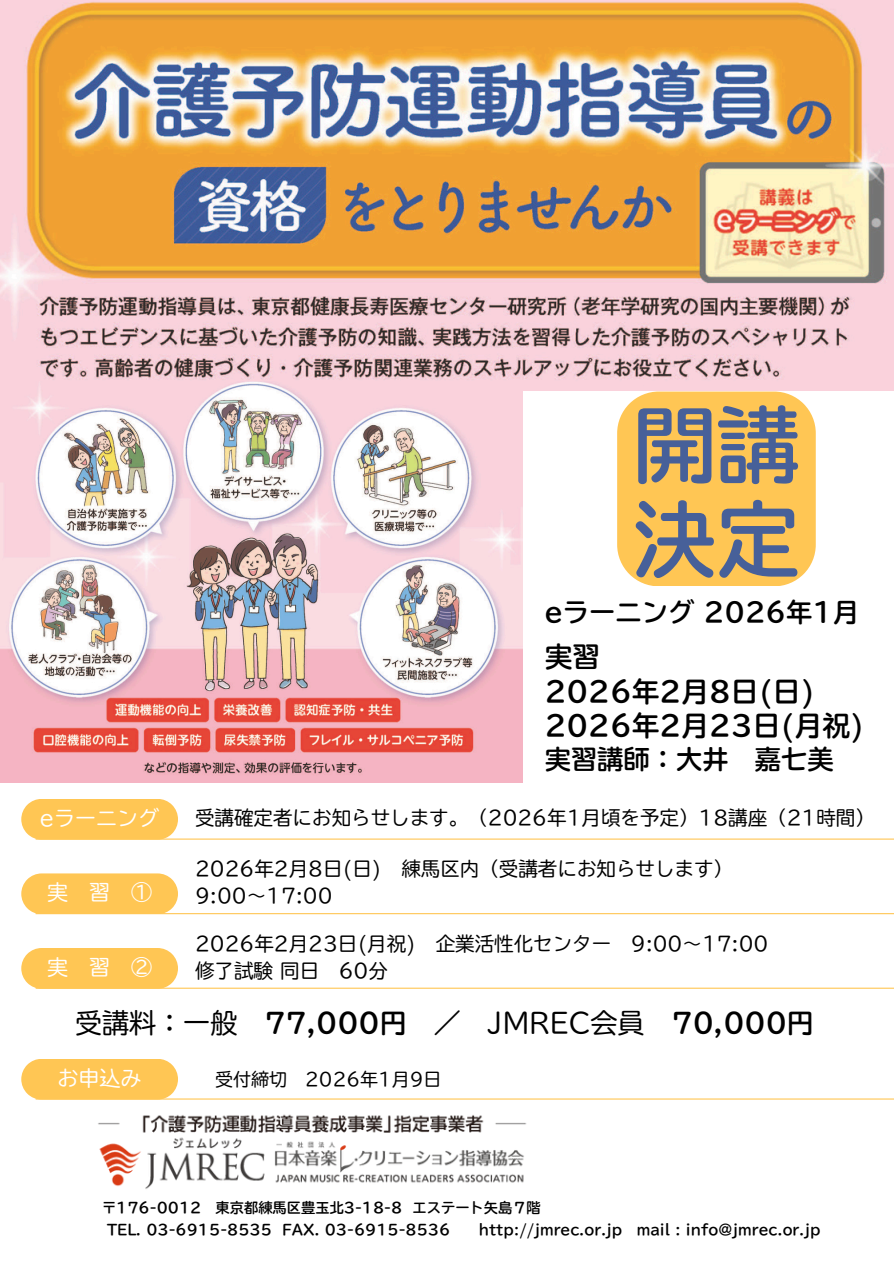
<style>
.page{position:relative;width:894px;height:1264px;background:#fff}
.page>*{position:absolute;margin:0;border:0;box-sizing:border-box;transform-origin:0 0}
.t1{font:83.1px/94.3px "UD Ga R Go NP B";color:#476099}
.t2{font:27.75px/35px "UD Ga R Go NP B";color:#000}
.t3{font:27px "UD Ga R Go NP";color:#000}
.t4{font:26.25px "UD Ga R Go NP B";color:#000}
.t5{font:21px "UD Ga R Go NP";color:#fff}
.t6{font:19.5px/27px "UD Ga R Go NP";color:#000}
.t7{font:18px "UD Ga R Go NP";color:#000}
.t8{font:14.25px/22.5px "UD Ga R Go NP B";color:#000}
.s1{font-family:"UD Ga R Go NP B"}
</style>
<div class="page">
<img style="left:0;top:0;width:893px;height:390px">
<img style="left:0;top:381px;width:522px;height:401px">
<img style="left:98px;top:1114px;width:429px;height:75px">
<hr style="left:36px;top:838px;width:857px;height:1px;background:#ffc654">
<hr style="left:36px;top:913px;width:857px;height:1px;background:#ffc654">
<hr style="left:36px;top:987px;width:857px;height:1px;background:#ffc654">
<hr style="left:36px;top:1098px;width:857px;height:1px;background:#ffc654">
<div style="left:21px;top:798px;width:157px;height:41px;background:#ffc654"></div>
<div style="left:21px;top:873px;width:157px;height:41px;background:#ffc654"></div>
<div style="left:21px;top:948px;width:157px;height:40px;background:#ffc654"></div>
<div style="left:21px;top:1058px;width:157px;height:41px;background:#ffc654"></div>
<div style="left:617px;top:391px;width:198px;height:195px;background:#ffc654"></div>
<h1 class="t1" style="left:633px;top:397px;width:168px">開講決定</h1>
<p class="t5" style="left:40px;top:807px;width:121px">eラーニング</p>
<p class="t5" style="left:47px;top:882px;width:106px">実習①</p>
<h3 class="t4" style="left:544px;top:599px;width:316px">eラーニング 2026年1月</h3>
<h2 class="t2" style="left:544px;top:638px;width:321px">実習<br>2026年2月8日(日)<br>2026年2月23日(月祝)</h2>
<h3 class="t4" style="left:544px;top:746px;width:290px">実習講師：大井 嘉七美</h3>
<p class="t6" style="left:195px;top:804px;width:681px">受講確定者にお知らせします。（2026年1月頃を予定）18講座（21時間）</p>
<p class="t6" style="left:195px;top:855px;width:539px">2026年2月8日(日) 練馬区内（受講者にお知らせします）<br>9:00～17:00</p>
<p class="t6" style="left:195px;top:930px;width:574px">2026年2月23日(月祝) 企業活性化センター 9:00～17:00修了試験同日 60分</p>
<h3 class="t3" style="left:75px;top:1009px;width:740px">受講料：一般　<span class="s1">77,000円</span>　／　JMREC会員　<span class="s1">70,000円</span></h3>
<p class="t7" style="left:215px;top:1069px;width:228px">受付締切　2026年1月9日</p>
<p class="t5" style="left:47px;top:956px;width:106px">実習②</p>
<p class="t5" style="left:58px;top:1067px;width:85px">お申込み</p>
<p class="t8" style="left:107px;top:1196px;width:435px;text-indent:-5px">〒176-0012 東京都練馬区豊玉北3-18-8 エステート矢島７階<br>TEL. 03-6915-8535 FAX. 03-6915-8536</p>
<p class="t8" style="left:478px;top:1218px;width:343px">http://jmrec.or.jp mail : info@jmrec.or.jp</p>
</div>
